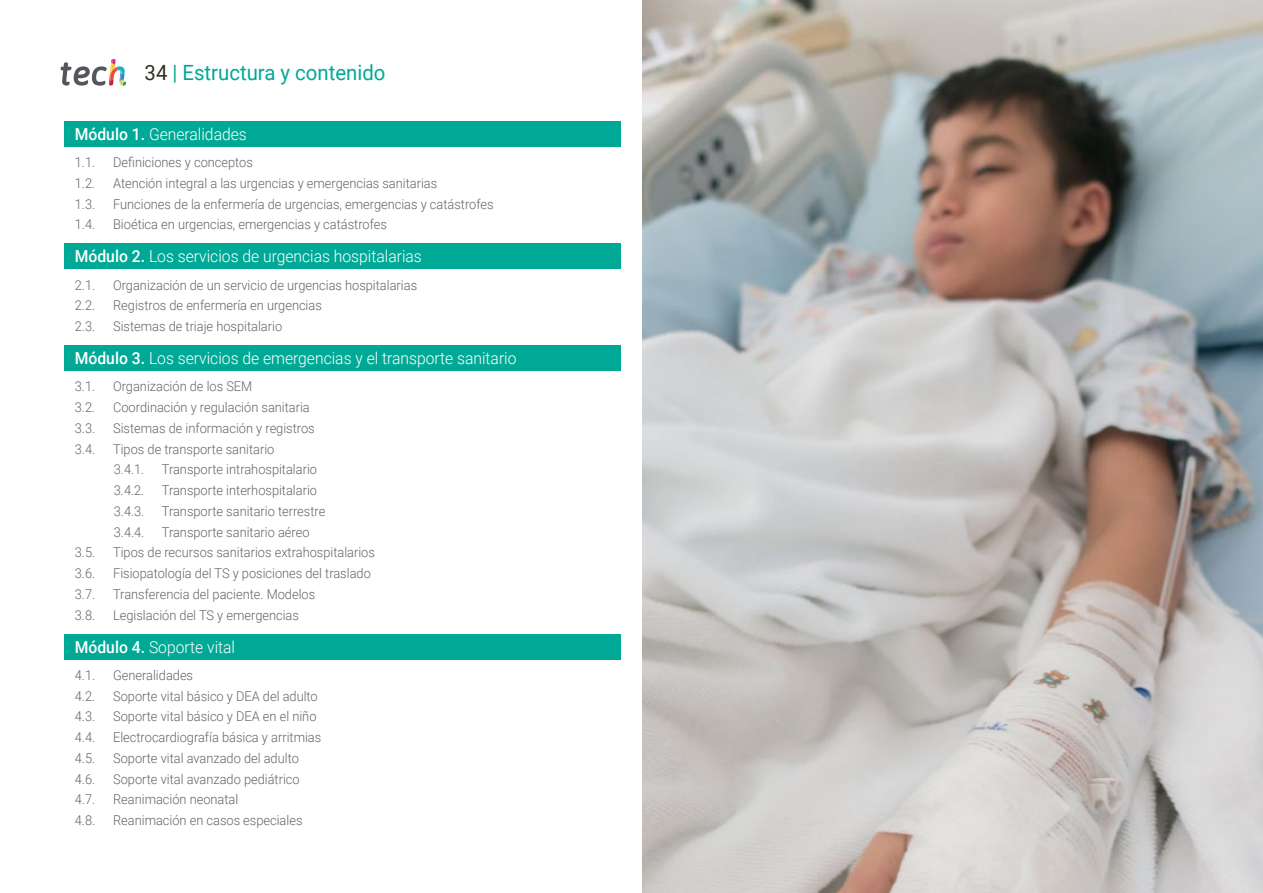
<style>
.page{position:relative;width:1263px;height:893px;background:#fff}
.page>*{position:absolute;margin:0;border:0;box-sizing:border-box;transform-origin:0 0}
.t1{font:21px "Roboto";color:#00a996}
.t2{font:300 16.5px "Roboto";color:#fff;scale:.95 1}
.t3{font:300 13.5px/20.7px "Roboto";color:#61646a;scale:.95 1}
.s1{color:#312e20}
.s2{font-weight:500}
</style>
<div class="page">
<svg style="left:61px;top:59px;width:65px;height:27px"></svg>
<div style="left:64px;top:121px;width:557px;height:25px;background:#00a996"></div>
<div style="left:64px;top:244px;width:557px;height:25px;background:#00a996"></div>
<div style="left:64px;top:345px;width:557px;height:25px;background:#00a996"></div>
<div style="left:64px;top:634px;width:557px;height:25px;background:#00a996"></div>
<img style="left:642px;top:0;width:621px;height:893px">
<h1 class="t1" style="left:145px;top:57px;width:242px"><span class="s1">34</span> | Estructura y contenido</h1>
<p class="t2" style="left:75px;top:123px;width:183px"><span class="s2">Módulo 1.</span> Generalidades</p>
<p class="t3" style="left:75px;top:151px;width:23px">1.1.</p>
<p class="t3" style="left:113px;top:151px;width:149px">Definiciones y conceptos</p>
<p class="t3" style="left:75px;top:172px;width:23px">1.2.</p>
<p class="t3" style="left:113px;top:172px;width:343px">Atención integral a las urgencias y emergencias sanitarias</p>
<p class="t3" style="left:75px;top:193px;width:23px">1.3.</p>
<p class="t3" style="left:113px;top:193px;width:402px">Funciones de la enfermería de urgencias, emergencias y catástrofes</p>
<p class="t3" style="left:75px;top:214px;width:23px">1.4.</p>
<p class="t3" style="left:113px;top:214px;width:290px">Bioética en urgencias, emergencias y catástrofes</p>
<p class="t2" style="left:75px;top:245px;width:367px"><span class="s2">Módulo 2.</span> Los servicios de urgencias hospitalarias</p>
<p class="t3" style="left:75px;top:274px;width:23px">2.1.</p>
<p class="t3" style="left:113px;top:274px;width:321px">Organización de un servicio de urgencias hospitalarias</p>
<p class="t3" style="left:75px;top:295px;width:23px">2.2.</p>
<p class="t3" style="left:113px;top:295px;width:221px">Registros de enfermería en urgencias</p>
<p class="t3" style="left:75px;top:315px;width:23px">2.3.</p>
<p class="t3" style="left:113px;top:315px;width:179px">Sistemas de triaje hospitalario</p>
<p class="t2" style="left:75px;top:347px;width:466px"><span class="s2">Módulo 3.</span> Los servicios de emergencias y el transporte sanitario</p>
<p class="t3" style="left:75px;top:376px;width:23px">3.1.</p>
<p class="t3" style="left:113px;top:376px;width:148px">Organización de los SEM</p>
<p class="t3" style="left:75px;top:396px;width:23px">3.2.</p>
<p class="t3" style="left:113px;top:396px;width:209px">Coordinación y regulación sanitaria</p>
<p class="t3" style="left:75px;top:417px;width:23px">3.3.</p>
<p class="t3" style="left:113px;top:417px;width:214px">Sistemas de información y registros</p>
<p class="t3" style="left:75px;top:438px;width:23px">3.4.</p>
<p class="t3" style="left:113px;top:438px;width:171px">Tipos de transporte sanitario<br>3.4.1.</p>
<p class="t3" style="left:162px;top:459px;width:165px">Transporte intrahospitalario</p>
<p class="t3" style="left:114px;top:479px;width:34px">3.4.2.</p>
<p class="t3" style="left:162px;top:479px;width:165px">Transporte interhospitalario</p>
<p class="t3" style="left:114px;top:500px;width:34px">3.4.3.</p>
<p class="t3" style="left:162px;top:500px;width:174px">Transporte sanitario terrestre</p>
<p class="t3" style="left:114px;top:521px;width:34px">3.4.4.</p>
<p class="t3" style="left:162px;top:521px;width:157px">Transporte sanitario aéreo</p>
<p class="t3" style="left:75px;top:542px;width:23px">3.5.</p>
<p class="t3" style="left:113px;top:542px;width:277px">Tipos de recursos sanitarios extrahospitalarios</p>
<p class="t3" style="left:75px;top:562px;width:23px">3.6.</p>
<p class="t3" style="left:113px;top:562px;width:273px">Fisiopatología del TS y posiciones del traslado</p>
<p class="t3" style="left:75px;top:583px;width:23px">3.7.</p>
<p class="t3" style="left:113px;top:583px;width:214px">Transferencia del paciente. Modelos</p>
<p class="t3" style="left:75px;top:604px;width:23px">3.8.</p>
<p class="t3" style="left:113px;top:604px;width:197px">Legislación del TS y emergencias</p>
<p class="t2" style="left:75px;top:635px;width:170px"><span class="s2">Módulo 4.</span> Soporte vital</p>
<p class="t3" style="left:75px;top:664px;width:23px">4.1.</p>
<p class="t3" style="left:113px;top:664px;width:86px">Generalidades</p>
<p class="t3" style="left:75px;top:685px;width:23px">4.2.</p>
<p class="t3" style="left:113px;top:685px;width:217px">Soporte vital básico y DEA del adulto</p>
<p class="t3" style="left:75px;top:706px;width:23px">4.3.</p>
<p class="t3" style="left:113px;top:706px;width:216px">Soporte vital básico y DEA en el niño</p>
<p class="t3" style="left:75px;top:726px;width:23px">4.4.</p>
<p class="t3" style="left:113px;top:726px;width:221px">Electrocardiografía básica y arritmias</p>
<p class="t3" style="left:75px;top:747px;width:23px">4.5.</p>
<p class="t3" style="left:113px;top:747px;width:197px">Soporte vital avanzado del adulto</p>
<p class="t3" style="left:75px;top:768px;width:23px">4.6.</p>
<p class="t3" style="left:113px;top:768px;width:198px">Soporte vital avanzado pediátrico</p>
<p class="t3" style="left:75px;top:789px;width:23px">4.7.</p>
<p class="t3" style="left:113px;top:789px;width:133px">Reanimación neonatal</p>
<p class="t3" style="left:75px;top:809px;width:23px">4.8.</p>
<p class="t3" style="left:113px;top:809px;width:201px">Reanimación en casos especiales</p>
</div>
